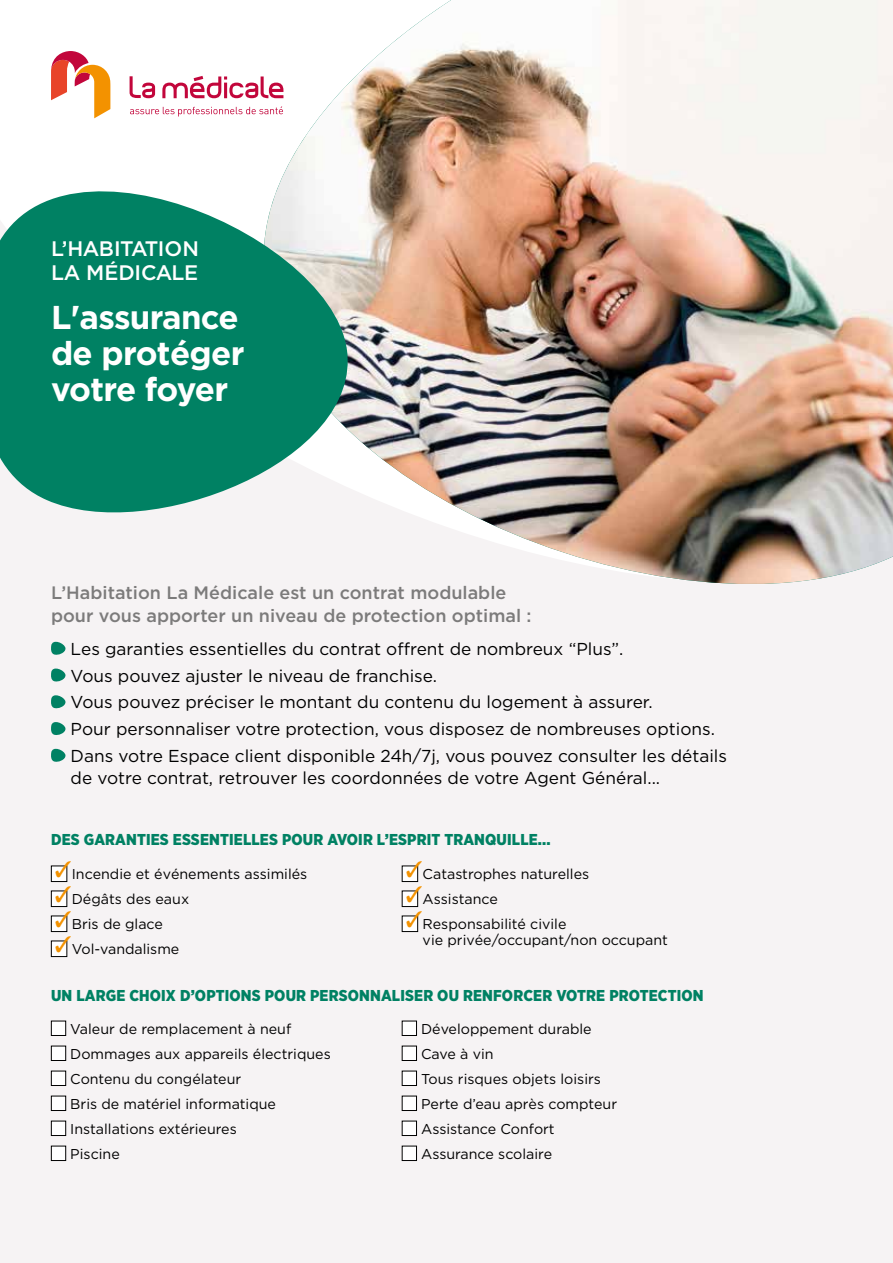
<style>
.page{position:relative;width:893px;height:1263px;background:#f6f3f4}
.page>*{position:absolute;margin:0;border:0;box-sizing:border-box;transform-origin:0 0}
.t1{font:700 33px/36px "Gotham";letter-spacing:-.02em;color:#fff}
.t2{font:500 21px/24px "Gotham";letter-spacing:-.02em;color:#fff}
.t3{font:500 18px/22.5px "Gotham";color:#7c7b7b}
.t4{font:17.25px/26.7px "Gotham";color:#000}
.t5{font:900 15.75px "Gotham Narrow";letter-spacing:.01em;color:#008163}
.t6{font:14.25px/25px "Gotham";color:#000}
.s1{color:#f39200}
</style>
<div class="page">
<div style="left:0;top:0;width:231px;height:99px;background:#fff"></div>
<img style="left:262px;top:0;width:631px;height:584px">
<svg style="left:0;top:99px;width:363px;height:446px;fill:#008163"></svg>
<svg style="left:129px;top:50px;width:154px;height:48px"></svg>
<svg style="left:130px;top:106px;width:153px;height:10px"></svg>
<svg style="left:51px;top:26px;width:59px;height:92px"></svg>
<svg style="left:51px;top:641px;width:15px;height:14px"></svg>
<svg style="left:51px;top:668px;width:15px;height:14px"></svg>
<svg style="left:51px;top:695px;width:15px;height:14px"></svg>
<svg style="left:51px;top:722px;width:15px;height:13px"></svg>
<svg style="left:51px;top:748px;width:15px;height:14px"></svg>
<div style="left:51px;top:866px;width:16px;height:15px;background:#fff"></div>
<div style="left:51px;top:866px;width:16px;height:16px;border:1px solid #000"></div>
<div style="left:51px;top:891px;width:16px;height:15px;background:#fff"></div>
<div style="left:51px;top:891px;width:16px;height:16px;border:1px solid #000"></div>
<div style="left:51px;top:916px;width:16px;height:15px;background:#fff"></div>
<div style="left:51px;top:916px;width:16px;height:16px;border:1px solid #000"></div>
<div style="left:51px;top:941px;width:16px;height:15px;background:#fff"></div>
<div style="left:51px;top:941px;width:16px;height:16px;border:1px solid #000"></div>
<div style="left:402px;top:866px;width:16px;height:15px;background:#fff"></div>
<div style="left:402px;top:866px;width:16px;height:16px;border:1px solid #000"></div>
<div style="left:402px;top:891px;width:16px;height:15px;background:#fff"></div>
<div style="left:402px;top:891px;width:16px;height:16px;border:1px solid #000"></div>
<div style="left:402px;top:916px;width:16px;height:15px;background:#fff"></div>
<div style="left:402px;top:916px;width:16px;height:16px;border:1px solid #000"></div>
<div style="left:51px;top:1021px;width:15px;height:14px;background:#fff"></div>
<div style="left:51px;top:1021px;width:15px;height:15px;border:1px solid #000"></div>
<div style="left:51px;top:1046px;width:15px;height:14px;background:#fff"></div>
<div style="left:51px;top:1046px;width:15px;height:15px;border:1px solid #000"></div>
<div style="left:51px;top:1071px;width:15px;height:14px;background:#fff"></div>
<div style="left:51px;top:1071px;width:15px;height:15px;border:1px solid #000"></div>
<div style="left:51px;top:1096px;width:15px;height:14px;background:#fff"></div>
<div style="left:51px;top:1096px;width:15px;height:15px;border:1px solid #000"></div>
<div style="left:51px;top:1121px;width:15px;height:14px;background:#fff"></div>
<div style="left:51px;top:1121px;width:15px;height:15px;border:1px solid #000"></div>
<div style="left:51px;top:1146px;width:15px;height:14px;background:#fff"></div>
<div style="left:51px;top:1146px;width:15px;height:15px;border:1px solid #000"></div>
<div style="left:402px;top:1021px;width:14px;height:14px;background:#fff"></div>
<div style="left:402px;top:1021px;width:15px;height:15px;border:1px solid #000"></div>
<div style="left:402px;top:1046px;width:14px;height:14px;background:#fff"></div>
<div style="left:402px;top:1046px;width:15px;height:15px;border:1px solid #000"></div>
<div style="left:402px;top:1071px;width:14px;height:14px;background:#fff"></div>
<div style="left:402px;top:1071px;width:15px;height:15px;border:1px solid #000"></div>
<div style="left:402px;top:1096px;width:14px;height:14px;background:#fff"></div>
<div style="left:402px;top:1096px;width:15px;height:15px;border:1px solid #000"></div>
<div style="left:402px;top:1121px;width:14px;height:14px;background:#fff"></div>
<div style="left:402px;top:1121px;width:15px;height:15px;border:1px solid #000"></div>
<div style="left:402px;top:1146px;width:14px;height:14px;background:#fff"></div>
<div style="left:402px;top:1146px;width:15px;height:15px;border:1px solid #000"></div>
<h2 class="t2" style="left:51px;top:236px;width:150px">L’HABITATION<br>LA MÉDICALE</h2>
<h1 class="t1" style="left:51px;top:298px;width:195px">L'assurance de protéger votre foyer</h1>
<p class="t3" style="left:51px;top:581px;width:482px">L’Habitation La Médicale est un contrat modulable pour vous apporter un niveau de protection optimal :</p>
<p class="t4" style="left:71px;top:635px;width:658px">Les garanties essentielles du contrat offrent de nombreux “Plus”.<br>Vous pouvez ajuster le niveau de franchise.<br>Vous pouvez préciser le montant du contenu du logement à assurer.<br>Pour personnaliser votre protection, vous disposez de nombreuses options.<br>Dans votre Espace client disponible 24h/7j, vous pouvez consulter les détails</p>
<p class="t4" style="left:71px;top:764px;width:591px">de votre contrat, retrouver les coordonnées de votre Agent Général...</p>
<p class="t5" style="left:51px;top:829px;width:501px">DES GARANTIES ESSENTIELLES POUR AVOIR L’ESPRIT TRANQUILLE...</p>
<p class="t6" style="left:55px;top:861px;width:254px"><span class="s1">✓</span>Incendie et événements assimilés</p>
<p class="t6" style="left:55px;top:886px;width:136px"><span class="s1">✓</span>Dégâts des eaux</p>
<p class="t6" style="left:55px;top:911px;width:110px"><span class="s1">✓</span>Bris de glace</p>
<p class="t6" style="left:55px;top:936px;width:126px"><span class="s1">✓</span>Vol-vandalisme</p>
<p class="t6" style="left:406px;top:861px;width:185px"><span class="s1">✓</span>Catastrophes naturelles</p>
<p class="t6" style="left:406px;top:886px;width:94px"><span class="s1">✓</span>Assistance</p>
<p class="t6" style="left:423px;top:915px;width:247px;line-height:16.5px;text-indent:-17px"><span class="s1">✓</span>Responsabilité civile<br>vie privée/occupant/non occupant</p>
<p class="t5" style="left:51px;top:985px;width:654px">UN LARGE CHOIX D’OPTIONS POUR PERSONNALISER OU RENFORCER VOTRE PROTECTION</p>
<p class="t6" style="left:70px;top:1016px;width:262px">Valeur de remplacement à neuf<br>Dommages aux appareils électriques<br>Contenu du congélateur<br>Bris de matériel informatique<br>Installations extérieures<br>Piscine</p>
<p class="t6" style="left:421px;top:1016px;width:197px">Développement durable<br>Cave à vin<br>Tous risques objets loisirs<br>Perte d’eau après compteur<br>Assistance Confort<br>Assurance scolaire</p>
</div>
